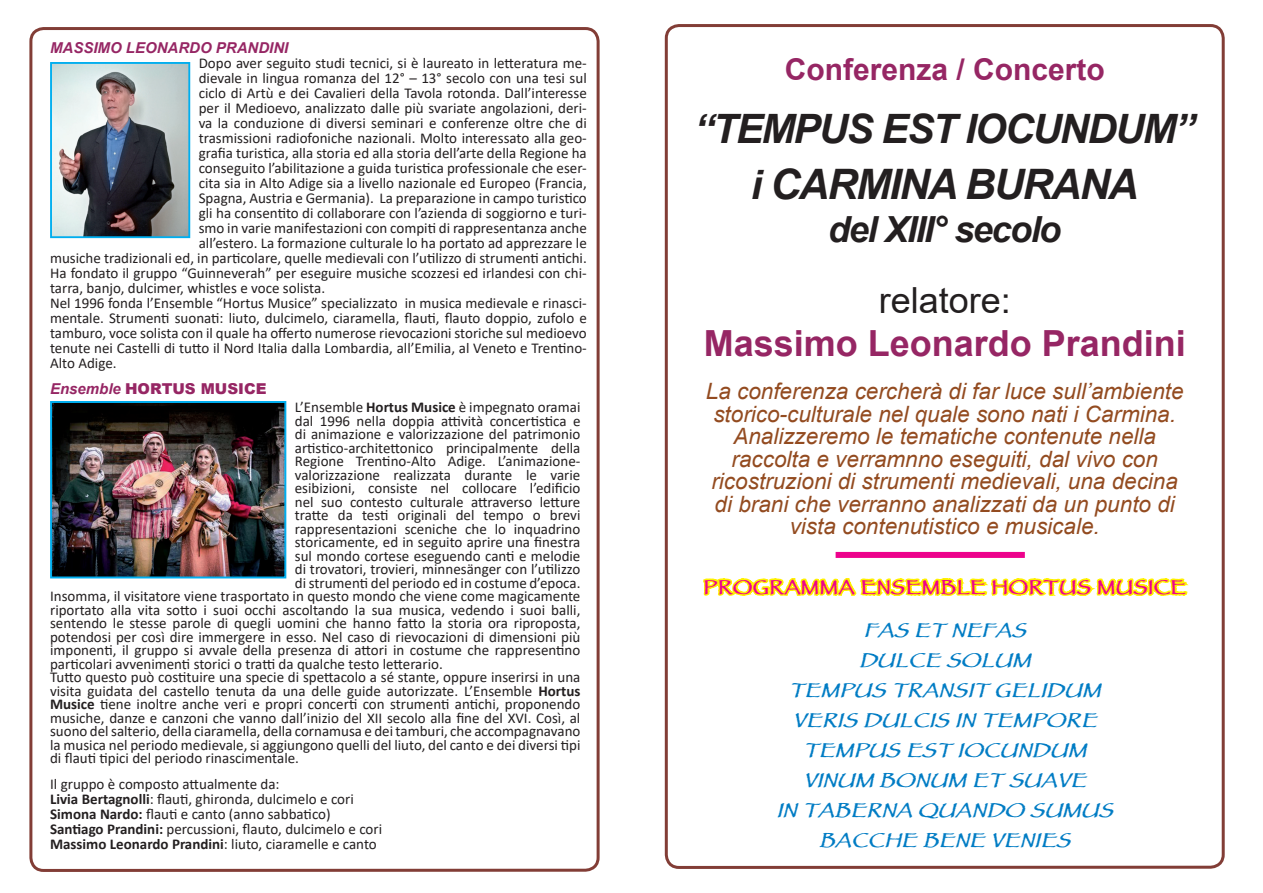
<style>
.page{position:relative;width:1263px;height:893px;background:#fff}
.page>*{position:absolute;margin:0;border:0;box-sizing:border-box;transform-origin:0 0}
.t1{font:italic 700 42px "Arial";letter-spacing:-.04em;color:#231f20}
.t2{font:italic 700 40.5px "Arial";letter-spacing:-.04em;color:#231f20}
.t3{font:700 36px "Arial";color:#962664}
.t4{font:italic 700 36px "Arial";letter-spacing:-.04em;color:#231f20}
.t5{font:36px "Arial";color:#231f20}
.t6{font:700 30px "Arial";color:#962664}
.t7{font:italic 22.5px/22.5px "Arial";color:#934b20;text-align:center}
.t8{font:italic 700 21px/30px "Papyrus LET";color:#007cc4;text-align:center}
.t9{font:700 21px "Papyrus LET";color:#ed028c}
.t10{font:15px/15px "Calibri";color:#231f20}
.t11{font:italic 700 15px "Arial";color:#962664}
.t12{font:900 15px "Arial";color:#962664}
.s1{font-weight:700}
.s2{font-weight:700;font-style:italic}
.s3{font-size:40.5px}
</style>
<div class="page">
<div style="left:665px;top:24px;width:560px;height:845px;border:3px solid #823d36;border-radius:13px"></div>
<div style="left:29px;top:27px;width:571px;height:845px;border:3px solid #823d36;border-radius:13px"></div>
<img style="left:53px;top:404px;width:230px;height:171px">
<div style="left:50px;top:401px;width:236px;height:177px;border:2px solid #00aeef"></div>
<img style="left:53px;top:65px;width:134px;height:170px">
<div style="left:50px;top:62px;width:140px;height:176px;border:2px solid #00aeef"></div>
<svg style="left:664px;top:538px;width:561px;height:151px"></svg>
<div style="left:836px;top:552px;width:189px;height:6px;background:#ed028c"></div>
<p class="t11" style="left:50px;top:38px;width:240px">MASSIMO LEONARDO PRANDINI</p>
<p class="t10" style="left:199px;top:56px;width:390px">Dopo aver seguito studi tecnici, si è laureato in letteratura me-</p>
<p class="t10" style="left:199px;top:71px;width:389px">dievale in lingua romanza del 12° – 13° secolo con una tesi sul</p>
<p class="t10" style="left:199px;top:86px;width:390px">ciclo di Artù e dei Cavalieri della Tavola rotonda. Dall’interesse</p>
<p class="t10" style="left:199px;top:101px;width:390px">per il Medioevo, analizzato dalle più svariate angolazioni, deri-</p>
<p class="t10" style="left:199px;top:116px;width:390px">va la conduzione di diversi seminari e conferenze oltre che di</p>
<p class="t10" style="left:199px;top:131px;width:390px">trasmissioni radiofoniche nazionali. Molto interessato alla geo-</p>
<p class="t10" style="left:199px;top:146px;width:390px">grafia turistica, alla storia ed alla storia dell’arte della Regione ha</p>
<p class="t10" style="left:199px;top:161px;width:390px">conseguito l’abilitazione a guida turistica professionale che eser-</p>
<p class="t10" style="left:199px;top:176px;width:390px">cita sia in Alto Adige sia a livello nazionale ed Europeo (Francia,</p>
<p class="t10" style="left:199px;top:191px;width:390px">Spagna, Austria e Germania). La preparazione in campo turistico</p>
<p class="t10" style="left:199px;top:206px;width:389px">gli ha consentito di collaborare con l’azienda di soggiorno e turi-</p>
<p class="t10" style="left:199px;top:221px;width:390px">smo in varie manifestazioni con compiti di rappresentanza anche</p>
<p class="t10" style="left:199px;top:236px;width:390px">all’estero. La formazione culturale lo ha portato ad apprezzare le</p>
<p class="t10" style="left:50px;top:251px;width:538px">musiche tradizionali ed, in particolare, quelle medievali con l’utilizzo di strumenti antichi.</p>
<p class="t10" style="left:50px;top:266px;width:538px">Ha fondato il gruppo “Guinneverah” per eseguire musiche scozzesi ed irlandesi con chi-</p>
<p class="t10" style="left:50px;top:281px;width:277px">tarra, banjo, dulcimer, whistles e voce solista.</p>
<p class="t10" style="left:50px;top:296px;width:538px">Nel 1996 fonda l’Ensemble “Hortus Musice” specializzato in musica medievale e rinasci-</p>
<p class="t10" style="left:50px;top:311px;width:538px">mentale. Strumenti suonati: liuto, dulcimelo, ciaramella, flauti, flauto doppio, zufolo e</p>
<p class="t10" style="left:50px;top:326px;width:538px">tamburo, voce solista con il quale ha offerto numerose rievocazioni storiche sul medioevo</p>
<p class="t10" style="left:50px;top:341px;width:538px">tenute nei Castelli di tutto il Nord Italia dalla Lombardia, all’Emilia, al Veneto e Trentino-</p>
<p class="t10" style="left:50px;top:356px;width:68px">Alto Adige.</p>
<p class="t10" style="left:295px;top:399px;width:287px">L’Ensemble <span class="s1">Hortus Musice</span> è impegnato oramai</p>
<p class="t10" style="left:295px;top:413px;width:287px">dal 1996 nella doppia attività concertistica e</p>
<p class="t10" style="left:295px;top:426px;width:287px">di animazione e valorizzazione del patrimonio</p>
<p class="t10" style="left:295px;top:440px;width:287px">artistico-architettonico principalmente della</p>
<p class="t10" style="left:295px;top:453px;width:287px">Regione Trentino-Alto Adige. L’animazione-</p>
<p class="t10" style="left:295px;top:467px;width:287px">valorizzazione realizzata durante le varie</p>
<p class="t10" style="left:295px;top:480px;width:287px">esibizioni, consiste nel collocare l’edificio</p>
<p class="t10" style="left:295px;top:494px;width:287px">nel suo contesto culturale attraverso letture</p>
<p class="t10" style="left:295px;top:507px;width:287px">tratte da testi originali del tempo o brevi</p>
<p class="t10" style="left:295px;top:521px;width:287px">rappresentazioni sceniche che lo inquadrino</p>
<p class="t10" style="left:295px;top:534px;width:287px">storicamente, ed in seguito aprire una finestra</p>
<p class="t10" style="left:295px;top:548px;width:287px">sul mondo cortese eseguendo canti e melodie</p>
<p class="t10" style="left:295px;top:561px;width:287px">di trovatori, trovieri, minnesänger con l’utilizzo</p>
<p class="t10" style="left:295px;top:575px;width:287px">di strumenti del periodo ed in costume d’epoca.</p>
<p class="t10" style="left:50px;top:588px;width:532px">Insomma, il visitatore viene trasportato in questo mondo che viene come magicamente</p>
<p class="t10" style="left:50px;top:602px;width:532px">riportato alla vita sotto i suoi occhi ascoltando la sua musica, vedendo i suoi balli,</p>
<p class="t10" style="left:50px;top:615px;width:532px">sentendo le stesse parole di quegli uomini che hanno fatto la storia ora riproposta,</p>
<p class="t10" style="left:50px;top:629px;width:532px">potendosi per così dire immergere in esso. Nel caso di rievocazioni di dimensioni più</p>
<p class="t10" style="left:50px;top:642px;width:532px">imponenti, il gruppo si avvale della presenza di attori in costume che rappresentino</p>
<p class="t10" style="left:50px;top:656px;width:394px">particolari avvenimenti storici o tratti da qualche testo letterario.</p>
<p class="t10" style="left:50px;top:669px;width:532px">Tutto questo può costituire una specie di spettacolo a sé stante, oppure inserirsi in una</p>
<p class="t10" style="left:50px;top:683px;width:532px">visita guidata del castello tenuta da una delle guide autorizzate. L’Ensemble <span class="s1">Hortus</span></p>
<p class="t10" style="left:50px;top:696px;width:532px"><span class="s1">Musice</span> tiene inoltre anche veri e propri concerti con strumenti antichi, proponendo</p>
<p class="t10" style="left:50px;top:710px;width:532px">musiche, danze e canzoni che vanno dall’inizio del XII secolo alla fine del XVI. Così, al</p>
<p class="t10" style="left:50px;top:723px;width:532px">suono del salterio, della ciaramella, della cornamusa e dei tamburi, che accompagnavano</p>
<p class="t10" style="left:50px;top:737px;width:532px">la musica nel periodo medievale, si aggiungono quelli del liuto, del canto e dei diversi tipi</p>
<p class="t10" style="left:50px;top:750px;width:250px">di flauti tipici del periodo rinascimentale.</p>
<p class="t10" style="left:50px;top:776px;width:334px">Il gruppo è composto attualmente da:<br><span class="s1">Livia Bertagnolli</span>: flauti, ghironda, dulcimelo e cori <span class="s1">Simona Nardo:</span> flauti e canto (anno sabbatico)<br><span class="s1">Santiago Prandini:</span> percussioni, flauto, dulcimelo e cori <span class="s1">Massimo Leonardo Prandini</span>: liuto, ciaramelle e canto</p>
<p class="t12" style="left:50px;top:377px;width:218px"><span class="s2">Ensemble</span> HORTUS MUSICE</p>
<h3 class="t6" style="left:785px;top:49px;width:322px">Conferenza / Concerto</h3>
<h2 class="t2" style="left:694px;top:102px;width:502px">“TEMPUS EST IOCUNDUM”</h2>
<h1 class="t1" style="left:751px;top:156px;width:389px"><span class="s3">i</span> CARMINA BURANA</h1>
<h3 class="t4" style="left:828px;top:206px;width:234px">del XIII° secolo</h3>
<h3 class="t5" style="left:879px;top:275px;width:134px">relatore:</h3>
<h3 class="t3" style="left:704px;top:318px;width:484px">Massimo Leonardo Prandini</h3>
<p class="t7" style="left:706px;top:380px;width:479px">La conferenza cercherà di far luce sull’ambiente storico-culturale nel quale sono nati i Carmina.<br>Analizzeremo le tematiche contenute nella raccolta e verramnno eseguiti, dal vivo con ricostruzioni di strumenti medievali, una decina di brani che verranno analizzati da un punto di vista contenutistico e musicale.</p>
<h3 class="t9" style="left:703px;top:574px;width:484px">PROGRAMMA ENSEMBLE HORTUS MUSICE</h3>
<h3 class="t8" style="left:776px;top:615px;width:346px">FASET NEFAS<br>DULCE SOLUM<br>TEMPUSTRANSIT GELIDUM<br>VERISDULCISINTEMPORE<br>TEMPUSEST IOCUNDUM<br>VINUM BONUM ET SUAVE<br>INTABERNA QUANDO SUMUS<br>BACCHE BENE VENIES</h3>
</div>
